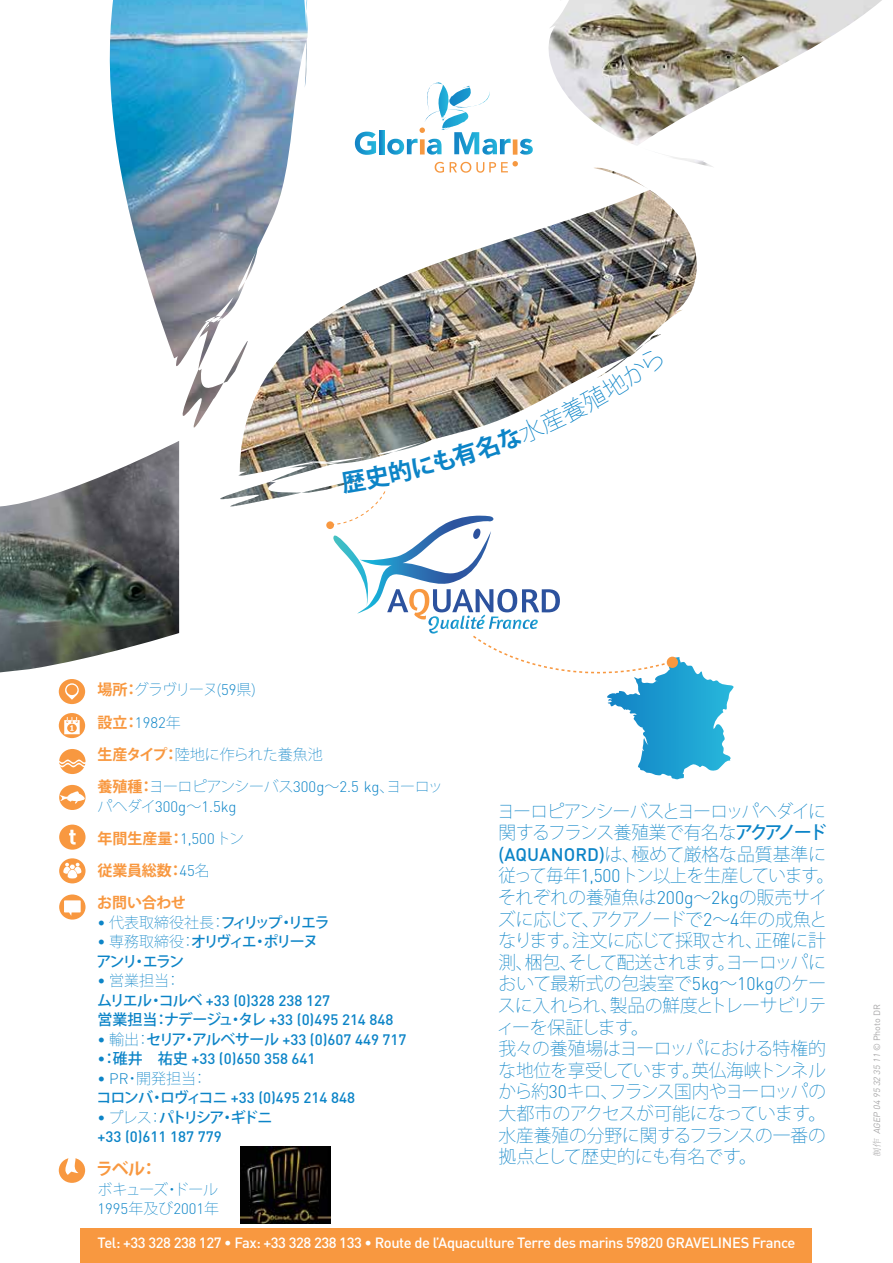
<style>
.page{position:relative;width:893px;height:1263px;background:#fff}
.page>*{position:absolute;margin:0;border:0;box-sizing:border-box;transform-origin:0 0}
.t1{font:200 18px/21.6px "Koz Go Pr 6 N";letter-spacing:-.035em;color:#0c84c7}
.t2{font:700 16.95px "Koz Go Pr 6 N";color:#f89840}
.t3{font:500 15px/19.5px "DINOT";color:#0c84c7}
.t4{font:200 15px/32.2px "Koz Go Pr 6 N";letter-spacing:-.03em;color:#0c84c7}
.t5{font:500 15px/19.5px "Koz Go Pr 6 N";letter-spacing:-.15em;color:#0c84c7}
.t6{font:300 15px "DINOT";color:#0c84c7}
.t7{font:700 15px/32.2px "Koz Go Pr 6 N";color:#f89840}
.t8{font:500 15px "Koz Go Pr 6 N";letter-spacing:-.195em;color:#0c84c7}
.t9{font:200 15px "Koz Go Pr 6 N";letter-spacing:-.055em;color:#0c84c7}
.t10{font:500 14.7px "DINOT";letter-spacing:-.03em;color:#fff}
.t11{font:italic 9px "DINOT";color:#a8a7a8}
.s1{font-weight:700;color:#f89840}
.s2{font-family:"DINOT";font-weight:300}
.s3{font-family:"Koz Go Pr 6 N";font-weight:700;color:#f89840}
.s4{font-family:"Koz Go Pr 6 N";font-weight:200}
.s5{font-family:"DINOT";font-weight:300;color:#0c84c7}
.s6{font-weight:200;color:#0c84c7}
.s7{font-family:"DINOT";font-weight:400}
.s8{font-weight:200}
.s9{font-family:"Koz Go Pr 6 N"}
.s10{font-weight:400}
.s11{font-weight:500}
.s12{font-family:"DINOT";font-weight:500}
.s13{font-family:"DIN";font-weight:300}
.s14{font-family:"MS Mincho"}
.s15{font-style:normal}
</style>
<div class="page">
<img style="left:109px;top:0;width:199px;height:372px">
<div style="left:59px;top:1158px;width:26px;height:25px;background:#f89840;border-radius:50%"></div>
<svg style="left:60px;top:1158px;width:21px;height:17px"></svg>
<svg style="left:59px;top:858px;width:27px;height:25px"></svg>
<svg style="left:63px;top:863px;width:18px;height:16px"></svg>
<div style="left:59px;top:894px;width:27px;height:25px;background:#f89840;border-radius:50%"></div>
<svg style="left:64px;top:900px;width:17px;height:16px"></svg>
<svg style="left:59px;top:713px;width:26px;height:25px"></svg>
<svg style="left:64px;top:717px;width:16px;height:17px"></svg>
<div style="left:59px;top:785px;width:27px;height:25px;background:#f89840;border-radius:50%"></div>
<svg style="left:60px;top:791px;width:25px;height:13px"></svg>
<div style="left:59px;top:749px;width:27px;height:25px;background:#f89840;border-radius:50%"></div>
<div style="left:59px;top:824px;width:27px;height:26px;background:#f89840;border-radius:50%"></div>
<svg style="left:69px;top:830px;width:7px;height:14px"></svg>
<svg style="left:59px;top:759px;width:27px;height:8px"></svg>
<img style="left:233px;top:168px;width:464px;height:310px">
<img style="left:548px;top:0;width:334px;height:168px">
<div style="left:326px;top:521px;width:8px;height:8px;background:#f89840;border-radius:50%"></div>
<svg style="left:355px;top:132px;width:21px;height:23px"></svg>
<svg style="left:380px;top:131px;width:4px;height:23px"></svg>
<svg style="left:387px;top:82px;width:146px;height:91px"></svg>
<div style="left:81px;top:1229px;width:731px;height:34px;background:#f89840"></div>
<img style="left:241px;top:1147px;width:89px;height:76px">
<img style="left:0;top:441px;width:179px;height:231px">
<div style="left:59px;top:679px;width:26px;height:25px;background:#f89840;border-radius:50%"></div>
<svg style="left:65px;top:683px;width:14px;height:17px"></svg>
<div style="left:66px;top:685px;width:11px;height:10px;background:#f89840;border-radius:50%"></div>
<svg style="left:330px;top:347px;width:404px;height:433px"></svg>
<p class="t4" style="left:97px;top:674px;width:160px"><span class="s1">場所：</span>グラヴリーヌ(<span class="s2">59</span>県)</p>
<p class="t6" style="left:97px;top:712px;width:85px"><span class="s3">設立：</span>1982<span class="s4">年</span></p>
<p class="t4" style="left:97px;top:738px;width:347px"><span class="s1">生産タイプ：</span>陸地に作られた養魚池<br><span class="s1">養殖種：</span>ヨーロピアンシーバス<span class="s2">300g</span>〜<span class="s2">2.5 kg</span>、ヨーロッ</p>
<p class="t6" style="left:97px;top:796px;width:141px"><span class="s4">パヘダイ</span>300g<span class="s4">〜</span>1.5kg</p>
<p class="t7" style="left:97px;top:822px;width:149px">年間生産量：<span class="s5">1,500</span> <span class="s6">トン</span>従業員総数：<span class="s5">45</span><span class="s6">名<br></span>お問い合わせ</p>
<p class="t8" style="left:97px;top:914px;width:234px"><span class="s7">•</span> <span class="s8">代表取締役社長：</span>フィリップ・リエラ</p>
<p class="t5" style="left:97px;top:932px;width:223px"><span class="s7">•</span> <span class="s8">専務取締役：</span>オリヴィエ・ポリーヌアンリ・エラン</p>
<p class="t4" style="left:97px;top:965px;width:84px"><span class="s7">•</span> 営業担当：</p>
<p class="t3" style="left:97px;top:990px;width:298px"><span class="s9">ムリエル・コルベ</span> +33 (0)328 238 127<br><span class="s9">営業担当：ナデージュ・タレ</span> +33 (0)495 214 848</p>
<p class="t3" style="left:97px;top:1029px;width:311px"><span class="s10">•</span> <span class="s4">輸出：</span><span class="s9">セリア・アルベサール</span> +33 (0)607 449 717</p>
<p class="t3" style="left:97px;top:1048px;width:220px"><span class="s10">•</span><span class="s9">：碓井　祐史</span> +33 (0)650 358 641</p>
<p class="t4" style="left:97px;top:1062px;width:111px"><span class="s7">•</span> <span class="s2">PR</span>・開発担当：</p>
<p class="t3" style="left:97px;top:1087px;width:260px"><span class="s9">コロンバ・ロヴィコニ</span> +33 (0)495 214 848</p>
<p class="t5" style="left:97px;top:1108px;width:176px"><span class="s7">•</span> <span class="s8">プレス：</span>パトリシア・ギドニ</p>
<p class="t3" style="left:97px;top:1126px;width:126px">+33 (0)611 187 779</p>
<p class="t2" style="left:96px;top:1160px;width:63px">ラベル：</p>
<p class="t9" style="left:97px;top:1181px;width:122px">ボキューズ・ドール</p>
<p class="t6" style="left:97px;top:1199px;width:123px">1995<span class="s4">年及び</span>2001<span class="s4">年</span></p>
<p class="t1" style="left:497px;top:801px;width:339px">ヨーロピアンシーバスとヨーロッパヘダイに関するフランス養殖業で有名な<span class="s11">アクアノード(</span><span class="s12">AQUANORD</span><span class="s11">)</span>は、極めて厳格な品質基準に従って毎年<span class="s13">1,500</span> トン以上を生産しています。それぞれの養殖魚は<span class="s2">200g</span>〜<span class="s2">2kg</span>の販売サイズに応じて、アクアノードで<span class="s2">2</span>〜<span class="s2">4</span>年の成魚となります。注文に応じて採取され、正確に計測、梱包、そして配送されます。ヨーロッパにおいて最新式の包装室で<span class="s13">5kg</span>〜<span class="s13">10kg</span>のケースに入れられ、製品の鮮度とトレーサビリティーを保証します。<br>我々の養殖場はヨーロッパにおける特権的な地位を享受しています。英仏海峡トンネルから約<span class="s2">30</span>キロ、フランス国内やヨーロッパの大都市のアクセスが可能になっています。水産養殖の分野に関するフランスの一番の拠点として歴史的にも有名です。</p>
<p class="t10" style="left:98px;top:1232px;width:699px">Tel: +33 328 238 127 • Fax: +33 328 238 133 • Route de l’Aquaculture Terre des marins 59820 GRAVELINES France</p>
<p class="t11" style="left:871px;top:1157px;width:154px;rotate:-90deg"><span class="s14">制作</span> AGEP 04 95 32 35 11 <span class="s15">© P h o t o D R</span></p>
</div>
